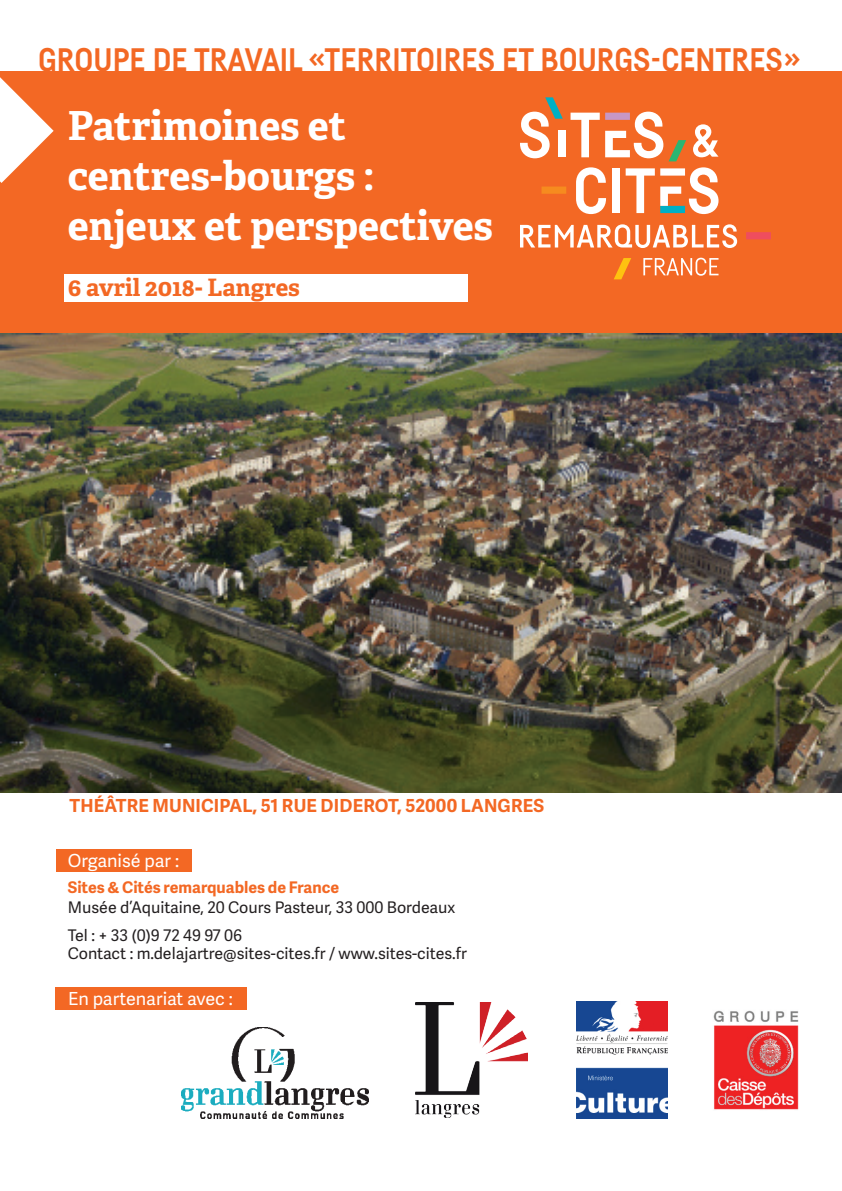
<style>
.page{position:relative;width:842px;height:1191px;background:#fff}
.page>*{position:absolute;margin:0;border:0;box-sizing:border-box;transform-origin:0 0}
.t1{font:700 40px/50px "Adelle Basic";letter-spacing:-.005em;color:#fff}
.t2{font:700 32px "Fabrikat";color:#f36824}
.t3{font:700 24px "Adelle Basic";color:#f36824}
.t4{font:700 18px "Adelle Sans";letter-spacing:.01em;color:#f36824}
.t5{font:18px "Adelle Sans";color:#fff}
.t6{font:16px/28px "Adelle Sans";color:#231f20}
.t7{font:700 16px "Adelle Sans";color:#f36824}
</style>
<div class="page">
<div style="left:0;top:71px;width:842px;height:262px;background:#f36824"></div>
<div style="left:55px;top:987px;width:192px;height:22px;background:#f36824"></div>
<svg style="left:614px;top:258px;width:17px;height:21px"></svg>
<div style="left:660px;top:206px;width:25px;height:7px;background:#00b0c5"></div>
<div style="left:541px;top:186px;width:25px;height:8px;background:#f68b1f"></div>
<div style="left:746px;top:232px;width:25px;height:7px;background:#ef4d5e"></div>
<svg style="left:693px;top:124px;width:25px;height:33px"></svg>
<svg style="left:520px;top:97px;width:43px;height:61px"></svg>
<div style="left:559px;top:131px;width:7px;height:26px;background:#fff"></div>
<svg style="left:570px;top:112px;width:116px;height:49px"></svg>
<svg style="left:576px;top:167px;width:30px;height:47px"></svg>
<div style="left:612px;top:168px;width:8px;height:45px;background:#fff"></div>
<svg style="left:689px;top:167px;width:29px;height:47px"></svg>
<svg style="left:626px;top:168px;width:55px;height:45px"></svg>
<div style="left:660px;top:168px;width:25px;height:8px;background:#fff"></div>
<svg style="left:520px;top:224px;width:217px;height:24px"></svg>
<svg style="left:643px;top:258px;width:75px;height:18px"></svg>
<div style="left:56px;top:849px;width:136px;height:22px;background:#f36824"></div>
<div style="left:64px;top:274px;width:404px;height:27px;background:#fff"></div>
<svg style="left:0;top:77px;width:54px;height:106px"></svg>
<img style="left:713px;top:1010px;width:86px;height:100px">
<img style="left:576px;top:1001px;width:92px;height:118px">
<img style="left:181px;top:1028px;width:187px;height:91px">
<img style="left:415px;top:1003px;width:113px;height:114px">
<img style="left:0;top:333px;width:842px;height:459px">
<h2 class="t2" style="left:38px;top:40px;width:763px">GROUPE DE TRAVAIL «TERRITOIRES ET BOURGS-CENTRES»</h2>
<h1 class="t1" style="left:68px;top:101px;width:427px">Patrimoines et centres-bourgs : enjeux et perspectives</h1>
<h3 class="t3" style="left:68px;top:272px;width:233px">6 avril 2018- Langres</h3>
<p class="t4" style="left:69px;top:792px;width:476px">Théâtre municipal, 51 rue Diderot, 52000 Lang res</p>
<p class="t5" style="left:68px;top:847px;width:113px">Organisé par :</p>
<p class="t7" style="left:68px;top:876px;width:273px">Sites &amp; Cités remarquables de France</p>
<p class="t6" style="left:68px;top:892px;width:389px">Musée d’Aquitaine, 20 Cours Pasteur, 33 000 Bordeaux<br>Tel : + 33 (0)9 72 49 97 06</p>
<p class="t6" style="left:68px;top:938px;width:401px">Contact : m.delajartre@sites-cites.fr / www.sites-cites.fr</p>
<p class="t5" style="left:68px;top:985px;width:166px">En partenariat avec :</p>
</div>
